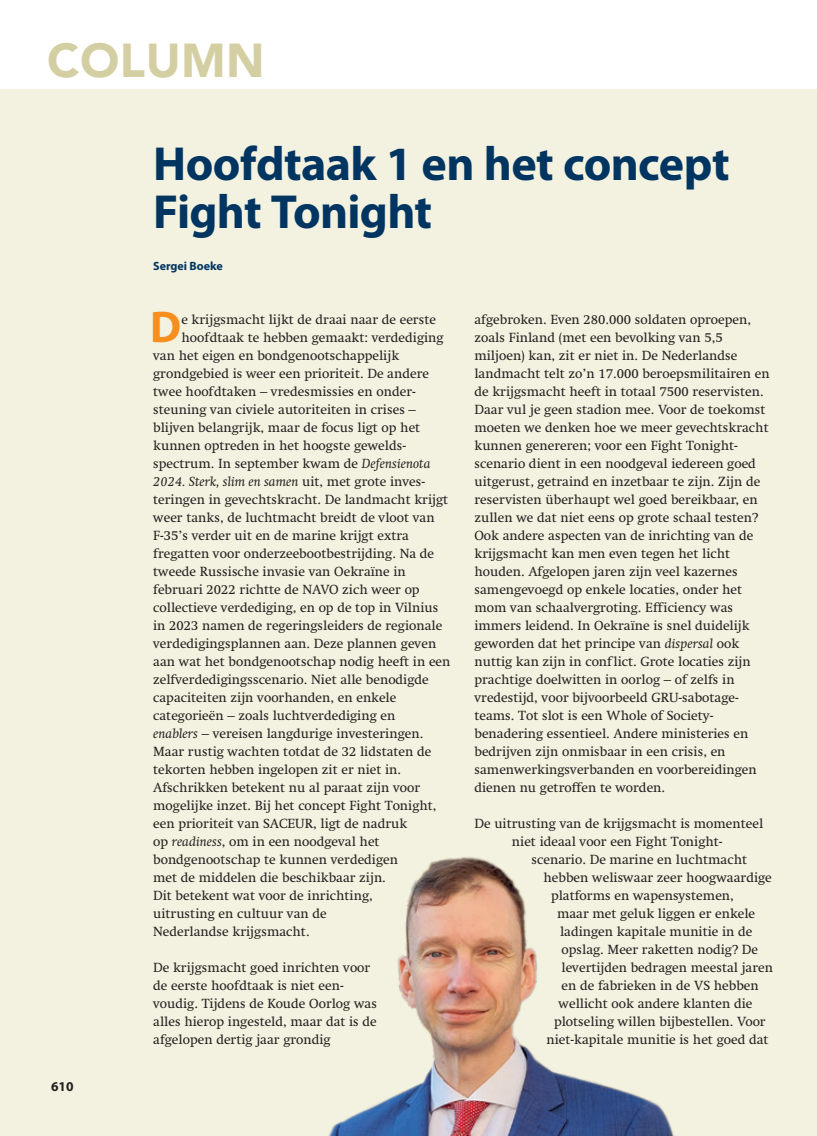
<style>
.page{position:relative;width:817px;height:1136px;background:#fff}
.page>*{position:absolute;margin:0;border:0;box-sizing:border-box;transform-origin:0 0}
.t1{font:700 48px/48px "Myriad Pro";letter-spacing:-.015em;color:#003562}
.t2{font:900 47.25px "Avenir LT Std";letter-spacing:.01em;color:#d4cfa3}
.t3{font:700 44.7px "Myriad Pro";color:#f68f1e}
.t4{font:13.5px/18px "Swift LT Std";color:#231f20}
.t5{font:italic 13.5px "Swift LT Std";color:#231f20}
.t6{font:700 13.5px "Myriad Pro";color:#231f20}
.t7{font:700 12px "Myriad Pro";color:#003562}
.s1{font-style:italic}
.s2{font-style:normal}
</style>
<div class="page">
<div style="left:0;top:89px;width:816px;height:1046px;background:#f3f1df"></div>
<img style="left:329px;top:857px;width:345px;height:278px">
<h2 class="t2" style="left:47px;top:32px;width:219px">COLUMN</h2>
<h1 class="t1" style="left:153px;top:138px;width:578px">Hoofdtaak 1 en het concept<br>Fight Tonight</h1>
<p class="t7" style="left:153px;top:258px;width:71px">Sergei Boeke</p>
<p class="t6" style="left:51px;top:1077px;width:24px">610</p>
<h3 class="t3" style="left:150px;top:298px;width:33px">D</h3>
<p class="t4" style="left:181px;top:311px;width:256px">e krijgsmacht lijkt de draai naar de eerste</p>
<p class="t4" style="left:181px;top:329px;width:264px">hoofdtaak te hebben gemaakt: verdediging</p>
<p class="t4" style="left:153px;top:347px;width:247px">van het eigen en bondgenootschappelijk</p>
<p class="t4" style="left:153px;top:365px;width:277px">grondgebied is weer een prioriteit. De andere</p>
<p class="t4" style="left:153px;top:383px;width:263px">twee hoofdtaken – vredesmissies en onder-</p>
<p class="t4" style="left:153px;top:401px;width:264px">steuning van civiele autoriteiten in crises –</p>
<p class="t4" style="left:153px;top:419px;width:268px">blijven belangrijk, maar de focus ligt op het</p>
<p class="t4" style="left:153px;top:437px;width:254px">kunnen optreden in het hoogste gewelds-</p>
<p class="t4" style="left:153px;top:455px;width:279px">spectrum. In september kwam de <span class="s1">Defensienota</span></p>
<p class="t5" style="left:153px;top:474px;width:273px">2024. Sterk, slim en samen <span class="s2">uit, met grote inves-</span></p>
<p class="t4" style="left:153px;top:491px;width:296px">teringen in gevechtskracht. De landmacht krijgt</p>
<p class="t4" style="left:153px;top:509px;width:283px">weer tanks, de luchtmacht breidt de vloot van</p>
<p class="t4" style="left:153px;top:527px;width:257px">F-35’s verder uit en de marine krijgt extra</p>
<p class="t4" style="left:153px;top:545px;width:282px">fregatten voor onderzeebootbestrijding. Na de</p>
<p class="t4" style="left:153px;top:563px;width:254px">tweede Russische invasie van Oekraïne in</p>
<p class="t4" style="left:153px;top:581px;width:268px">februari 2022 richtte de NAVO zich weer op</p>
<p class="t4" style="left:153px;top:599px;width:287px">collectieve verdediging, en op de top in Vilnius</p>
<p class="t4" style="left:153px;top:617px;width:290px">in 2023 namen de regeringsleiders de regionale</p>
<p class="t4" style="left:153px;top:635px;width:284px">verdedigingsplannen aan. Deze plannen geven</p>
<p class="t4" style="left:153px;top:653px;width:299px">aan wat het bondgenootschap nodig heeft in een</p>
<p class="t4" style="left:153px;top:671px;width:277px">zelfverdedigingsscenario. Niet alle benodigde</p>
<p class="t4" style="left:153px;top:689px;width:245px">capaciteiten zijn voorhanden, en enkele</p>
<p class="t4" style="left:153px;top:707px;width:244px">categorieën – zoals luchtverdediging en</p>
<p class="t4" style="left:153px;top:725px;width:272px"><span class="s1">enablers</span> – vereisen langdurige investeringen.</p>
<p class="t4" style="left:153px;top:743px;width:280px">Maar rustig wachten totdat de 32 lidstaten de</p>
<p class="t4" style="left:153px;top:761px;width:249px">tekorten hebben ingelopen zit er niet in.</p>
<p class="t4" style="left:153px;top:779px;width:268px">Afschrikken betekent nu al paraat zijn voor</p>
<p class="t4" style="left:153px;top:797px;width:285px">mogelijke inzet. Bij het concept Fight Tonight,</p>
<p class="t4" style="left:153px;top:815px;width:255px">een prioriteit van SACEUR, ligt de nadruk</p>
<p class="t4" style="left:153px;top:833px;width:228px">op <span class="s1">readiness</span>, om in een noodgeval het</p>
<p class="t4" style="left:153px;top:851px;width:246px">bondgenootschap te kunnen verdedigen</p>
<p class="t4" style="left:153px;top:869px;width:234px">met de middelen die beschikbaar zijn.</p>
<p class="t4" style="left:153px;top:887px;width:221px">Dit betekent wat voor de inrichting,</p>
<p class="t4" style="left:153px;top:905px;width:175px">uitrusting en cultuur van de</p>
<p class="t4" style="left:153px;top:923px;width:158px">Nederlandse krijgsmacht.</p>
<p class="t4" style="left:153px;top:959px;width:225px">De krijgsmacht goed inrichten voor de eerste hoofdtaak is niet een&shy;voudig. Tijdens de Koude Oorlog was alles hierop ingesteld, maar dat is de afgelopen dertig jaar grondig</p>
<p class="t4" style="left:474px;top:311px;width:297px">afgebroken. Even 280.000 soldaten oproepen, zoals Finland (met een bevolking van 5,5 miljoen) kan, zit er niet in. De Nederlandse landmacht telt zo’n 17.000 beroepsmilitairen en de krijgsmacht heeft in totaal 7500 reservisten.<br>Daar vul je geen stadion mee. Voor de toekomst moeten we denken hoe we meer gevechtskracht kunnen genereren; voor een Fight Tonight&shy;scenario dient in een noodgeval iedereen goed uitgerust, getraind en inzetbaar te zijn. Zijn de reservisten überhaupt wel goed bereikbaar, en zullen we dat niet eens op grote schaal testen?<br>Ook andere aspecten van de inrichting van de krijgsmacht kan men even tegen het licht houden. Afgelopen jaren zijn veel kazernes samengevoegd op enkele locaties, onder het mom van schaalvergroting. Efficiency was immers leidend. In Oekraïne is snel duidelijk geworden dat het principe van <span class="s1">dispersal</span> ook nuttig kan zijn in conflict. Grote locaties zijn prachtige doelwitten in oorlog – of zelfs in vredestijd, voor bijvoorbeeld GRU-sabotage&shy;teams. Tot slot is een Whole of Society&shy;benadering essentieel. Andere ministeries en bedrijven zijn onmisbaar in een crisis, en samenwerkingsverbanden en voorbereidingen dienen nu getroffen te worden.</p>
<p class="t4" style="left:474px;top:815px;width:290px;text-align:center">De uitrusting van de krijgsmacht is momenteel niet ideaal voor een Fight Tonight-</p>
<p class="t4" style="left:531px;top:851px;width:217px">scenario. De marine en luchtmacht</p>
<p class="t4" style="left:543px;top:869px;width:230px">hebben weliswaar zeer hoogwaardige</p>
<p class="t4" style="left:551px;top:887px;width:184px">platforms en wapensystemen,</p>
<p class="t4" style="left:557px;top:905px;width:200px">maar met geluk liggen er enkele</p>
<p class="t4" style="left:560px;top:923px;width:194px">ladingen kapitale munitie in de</p>
<p class="t4" style="left:561px;top:941px;width:198px">opslag. Meer raketten nodig? De</p>
<p class="t4" style="left:561px;top:959px;width:213px">levertijden bedragen meestal jaren</p>
<p class="t4" style="left:561px;top:977px;width:199px">en de fabrieken in de VS hebben</p>
<p class="t4" style="left:558px;top:995px;width:195px">wellicht ook andere klanten die</p>
<p class="t4" style="left:554px;top:1013px;width:213px">plotseling willen bijbestellen. Voor</p>
<p class="t4" style="left:546px;top:1031px;width:223px">niet-kapitale munitie is het goed dat</p>
</div>
